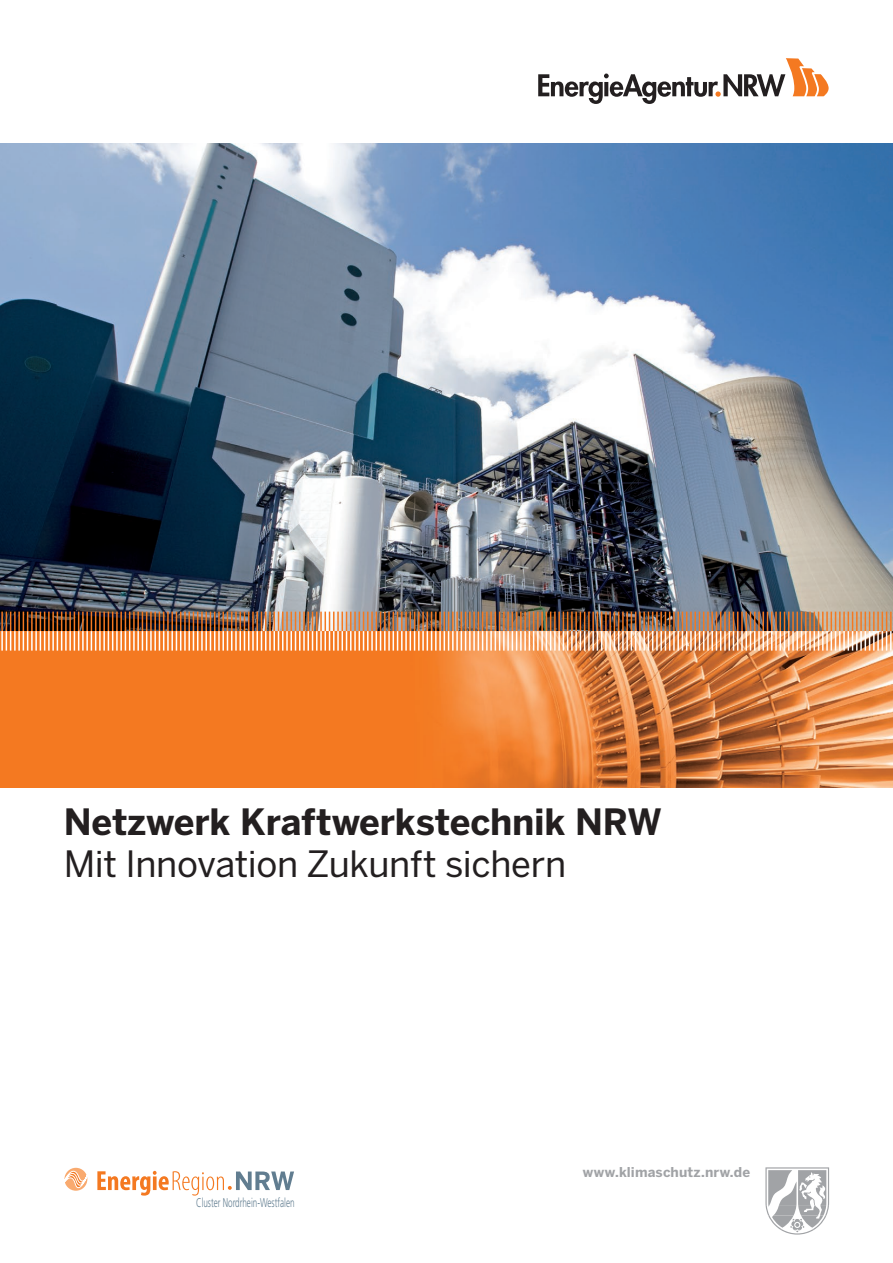
<style>
.page{position:relative;width:893px;height:1263px;background:#fff}
.page>*{position:absolute;margin:0;border:0;box-sizing:border-box;transform-origin:0 0}
.t1{font:700 36px "Benton Sans";letter-spacing:-.005em;color:#231f20}
.t2{font:36px "Benton Sans";letter-spacing:-.01em;color:#231f20}
.t3{font:700 13.5px "Benton Sans";letter-spacing:.01em;color:#a1a3a6}
.t4{font:300 12.6px "Frutiger";color:#617d90;scale:.64 1}
</style>
<div class="page">
<svg style="left:538px;top:58px;width:291px;height:46px"></svg>
<img style="left:0;top:144px;width:893px;height:487px">
<svg style="left:765px;top:1167px;width:64px;height:67px"></svg>
<svg style="left:0;top:631px;width:893px;height:156px;background:#e67d33"></svg>
<img style="left:1px;top:612px;width:891px;height:39px">
<hr style="left:890px;top:631px;width:2px;height:20px;background:#fff">
<svg style="left:97px;top:1171px;width:197px;height:24px"></svg>
<svg style="left:64px;top:1168px;width:24px;height:23px"></svg>
<p class="t1" style="left:64px;top:801px;width:599px">Netzwerk Kraftwerkstechnik NRW</p>
<p class="t2" style="left:64px;top:843px;width:504px">Mit Innovation Zukunft sichern</p>
<p class="t4" style="left:196px;top:1195px;width:155px">Cluster Nordrhein-Westfalen</p>
<p class="t3" style="left:583px;top:1164px;width:169px">www.klimaschutz.nrw.de</p>
</div>
